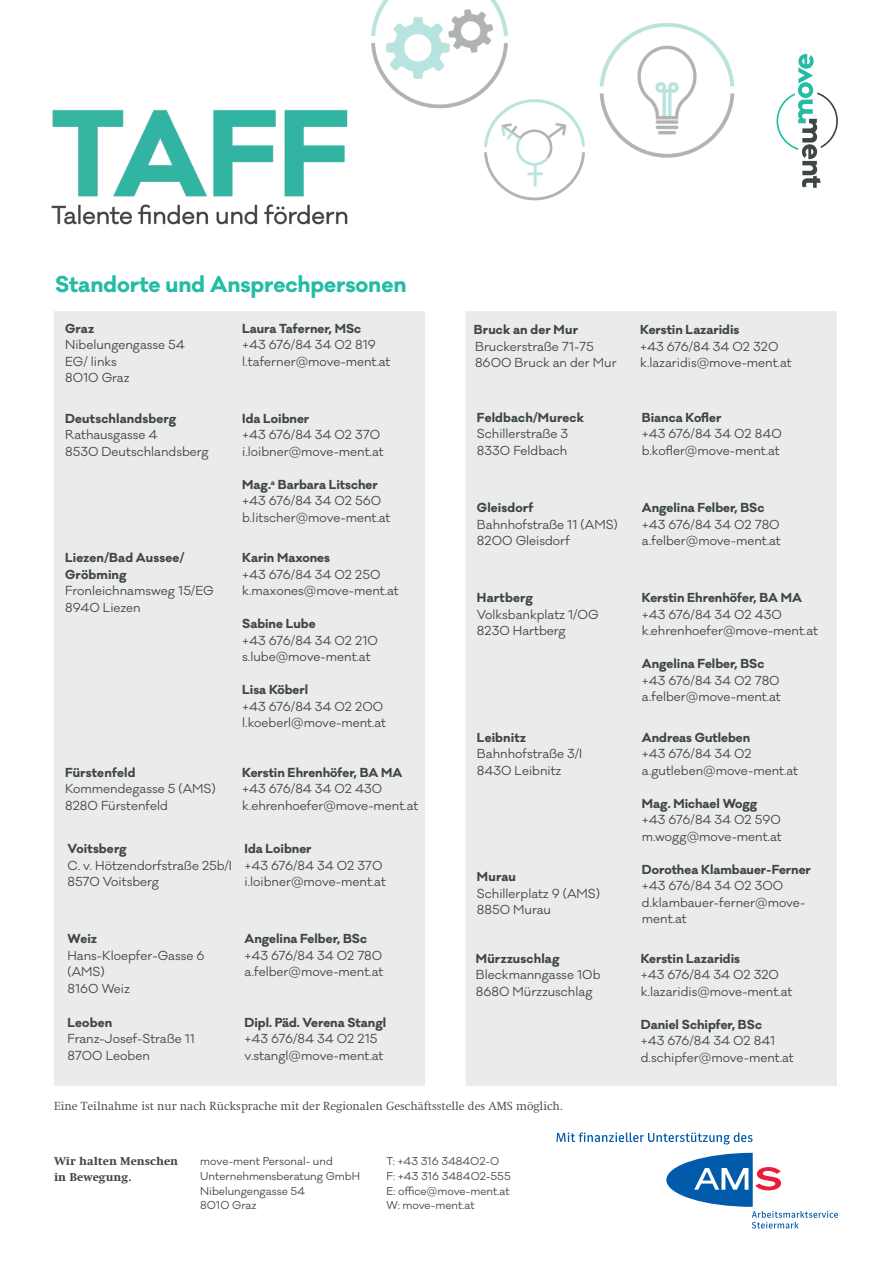
<style>
.page{position:relative;width:893px;height:1263px;background:#fff}
.page>*{position:absolute;margin:0;border:0;box-sizing:border-box;transform-origin:0 0}
.t1{font:700 21px "Galano Classic";color:#24bca4}
.t2{font:12px/16.5px "Galano Classic";color:#3d4743}
.t3{font:700 12px/16.5px "Galano Classic";color:#3d4743}
.t4{font:300 12px "Swift LT Pro";color:#3d4743}
.t5{font:800 11.55px/16.2px "Swift LT Pro";color:#3d4743}
.t6{font:10.5px/14.7px "Galano Classic";color:#3d4743}
.s1{font-weight:700}
.s2{font-weight:400}
</style>
<div class="page">
<img style="left:371px;top:0;width:137px;height:109px">
<img style="left:468px;top:83px;width:109px;height:118px">
<img style="left:51px;top:110px;width:297px;height:115px">
<img style="left:577px;top:23px;width:158px;height:154px">
<svg style="left:776px;top:54px;width:62px;height:134px"></svg>
<svg style="left:556px;top:1132px;width:196px;height:12px"></svg>
<svg style="left:666px;top:1153px;width:172px;height:75px"></svg>
<div style="left:54px;top:311px;width:371px;height:775px;background:#ebebea"></div>
<div style="left:466px;top:311px;width:371px;height:775px;background:#ebebea"></div>
<p class="t1" style="left:55px;top:270px;width:353px">Standorte und Ansprechpersonen</p>
<p class="t3" style="left:65px;top:320px;width:31px">Graz</p>
<p class="t2" style="left:65px;top:337px;width:121px">Nibelungengasse 54</p>
<p class="t2" style="left:65px;top:353px;width:53px">EG/ links</p>
<p class="t2" style="left:65px;top:370px;width:66px">8010 Graz</p>
<p class="t3" style="left:242px;top:320px;width:120px">Laura Taferner, MSc</p>
<p class="t2" style="left:242px;top:337px;width:135px">+43 676/84 34 02 819</p>
<p class="t2" style="left:242px;top:353px;width:150px">l.taferner@move-ment.at</p>
<p class="t3" style="left:65px;top:410px;width:112px">Deutschlandsberg</p>
<p class="t2" style="left:65px;top:427px;width:94px">Rathausgasse 4</p>
<p class="t2" style="left:65px;top:443px;width:145px">8530 Deutschlandsberg</p>
<p class="t3" style="left:65px;top:549px;width:121px">Liezen/Bad Aussee/<br>Gröbming</p>
<p class="t2" style="left:65px;top:583px;width:150px">Fronleichnamsweg 15/EG</p>
<p class="t2" style="left:65px;top:599px;width:77px">8940 Liezen</p>
<p class="t3" style="left:65px;top:764px;width:72px">Fürstenfeld</p>
<p class="t2" style="left:65px;top:781px;width:152px">Kommendegasse 5 (AMS)</p>
<p class="t2" style="left:65px;top:797px;width:104px">8280 Fürstenfeld</p>
<p class="t3" style="left:242px;top:410px;width:69px">Ida Loibner</p>
<p class="t2" style="left:242px;top:427px;width:139px">+43 676/84 34 02 370</p>
<p class="t2" style="left:242px;top:443px;width:143px">i.loibner@move-ment.at</p>
<p class="t3" style="left:242px;top:476px;width:137px">Mag.<sup>a</sup> Barbara Litscher</p>
<p class="t2" style="left:242px;top:493px;width:141px">+43 676/84 34 02 560</p>
<p class="t2" style="left:242px;top:509px;width:150px">b.litscher@move-ment.at</p>
<p class="t3" style="left:242px;top:549px;width:89px">Karin Maxones</p>
<p class="t2" style="left:242px;top:566px;width:140px">+43 676/84 34 02 250</p>
<p class="t2" style="left:242px;top:583px;width:158px">k.maxones@move-ment.at</p>
<p class="t3" style="left:242px;top:615px;width:75px">Sabine Lube</p>
<p class="t2" style="left:242px;top:632px;width:137px">+43 676/84 34 02 210</p>
<p class="t2" style="left:242px;top:649px;width:130px">s.lube@move-ment.at</p>
<p class="t3" style="left:242px;top:681px;width:67px">Lisa Köberl</p>
<p class="t2" style="left:242px;top:698px;width:143px">+43 676/84 34 02 200</p>
<p class="t2" style="left:242px;top:715px;width:145px">l.koeberl@move-ment.at</p>
<p class="t3" style="left:242px;top:764px;width:162px">Kerstin Ehrenhöfer, BA MA</p>
<p class="t2" style="left:242px;top:781px;width:141px">+43 676/84 34 02 430</p>
<p class="t2" style="left:242px;top:797px;width:178px">k.ehrenhoefer@move-ment.at</p>
<p class="t3" style="left:67px;top:840px;width:61px">Voitsberg</p>
<p class="t2" style="left:67px;top:857px;width:166px">C. v. Hötzendorfstraße 25b/I</p>
<p class="t2" style="left:67px;top:874px;width:93px">8570 Voitsberg</p>
<p class="t3" style="left:245px;top:840px;width:69px">Ida Loibner</p>
<p class="t2" style="left:245px;top:857px;width:139px">+43 676/84 34 02 370</p>
<p class="t2" style="left:245px;top:874px;width:143px">i.loibner@move-ment.at</p>
<p class="t3" style="left:67px;top:930px;width:31px">Weiz</p>
<p class="t2" style="left:67px;top:947px;width:139px">Hans-Kloepfer-Gasse 6 (AMS)</p>
<p class="t2" style="left:67px;top:980px;width:64px">8160 Weiz</p>
<p class="t2" style="left:67px;top:1014px;width:129px"><span class="s1">Leoben<br></span>Franz-Josef-Straße 11</p>
<p class="t2" style="left:67px;top:1047px;width:84px">8700 Leoben</p>
<p class="t3" style="left:245px;top:930px;width:124px">Angelina Felber, BSc</p>
<p class="t2" style="left:245px;top:947px;width:139px">+43 676/84 34 02 780</p>
<p class="t2" style="left:245px;top:964px;width:140px">a.felber@move-ment.at</p>
<p class="t2" style="left:245px;top:1014px;width:143px"><span class="s1">Dipl. Päd. Verena Stangl </span>+43 676/84 34 02 215 v.stangl@move-ment.at</p>
<p class="t3" style="left:474px;top:322px;width:106px">Bruck an der Mur</p>
<p class="t2" style="left:475px;top:338px;width:120px">Bruckerstraße 71-75</p>
<p class="t2" style="left:475px;top:355px;width:143px">8600 Bruck an der Mur</p>
<p class="t3" style="left:477px;top:409px;width:109px">Feldbach/Mureck</p>
<p class="t2" style="left:477px;top:426px;width:93px">Schillerstraße 3<br>8330 Feldbach</p>
<p class="t3" style="left:477px;top:499px;width:58px">Gleisdorf</p>
<p class="t2" style="left:477px;top:516px;width:142px">Bahnhofstraße 11 (AMS)<br>8200 Gleisdorf</p>
<p class="t3" style="left:477px;top:589px;width:57px">Hartberg</p>
<p class="t2" style="left:477px;top:606px;width:123px">Volksbankplatz 1/OG</p>
<p class="t2" style="left:477px;top:622px;width:90px">8230 Hartberg</p>
<p class="t3" style="left:477px;top:729px;width:51px">Leibnitz</p>
<p class="t2" style="left:477px;top:745px;width:107px">Bahnhofstraße 3/I</p>
<p class="t2" style="left:477px;top:762px;width:86px">8430 Leibnitz</p>
<p class="t3" style="left:477px;top:868px;width:40px">Murau</p>
<p class="t2" style="left:477px;top:885px;width:125px">Schillerplatz 9 (AMS)</p>
<p class="t2" style="left:477px;top:901px;width:75px">8850 Murau</p>
<p class="t3" style="left:476px;top:950px;width:85px">Mürzzuschlag</p>
<p class="t2" style="left:476px;top:966px;width:126px">Bleckmanngasse 10b</p>
<p class="t2" style="left:476px;top:983px;width:118px">8680 Mürzzuschlag</p>
<p class="t4" style="left:54px;top:1099px;width:511px">Eine Teilnahme ist nur nach Rücksprache mit der Regionalen Geschäftsstelle des AMS möglich.</p>
<p class="t5" style="left:54px;top:1153px;width:126px">Wir halten Menschen in Bewegung.</p>
<p class="t6" style="left:200px;top:1154px;width:161px">move-ment Personal- und<br>Unternehmensberatung GmbH</p>
<p class="t6" style="left:200px;top:1183px;width:106px">Nibelungengasse 54</p>
<p class="t6" style="left:200px;top:1198px;width:58px">8010 Graz</p>
<p class="t6" style="left:387px;top:1154px;width:114px">T: +43 316 348402-0</p>
<p class="t6" style="left:387px;top:1169px;width:126px">F: +43 316 348402-555</p>
<p class="t6" style="left:387px;top:1183px;width:125px">E: office@move-ment.at</p>
<p class="t6" style="left:387px;top:1198px;width:90px">W: move-ment.at</p>
<p class="t3" style="left:640px;top:322px;width:101px">Kerstin Lazaridis</p>
<p class="t2" style="left:640px;top:338px;width:153px">+43 676/84 34 02 320 k.lazaridis@move-ment.at</p>
<p class="t3" style="left:642px;top:409px;width:81px">Bianca Kofler</p>
<p class="t2" style="left:642px;top:426px;width:141px">+43 676/84 34 02 840</p>
<p class="t2" style="left:642px;top:442px;width:139px">b.kofler@move-ment.at</p>
<p class="t3" style="left:642px;top:499px;width:124px">Angelina Felber, BSc</p>
<p class="t2" style="left:642px;top:516px;width:139px">+43 676/84 34 02 780</p>
<p class="t2" style="left:642px;top:532px;width:140px">a.felber@move-ment.at</p>
<p class="t3" style="left:642px;top:589px;width:162px">Kerstin Ehrenhöfer, BA MA</p>
<p class="t2" style="left:642px;top:606px;width:141px">+43 676/84 34 02 430</p>
<p class="t2" style="left:642px;top:622px;width:178px">k.ehrenhoefer@move-ment.at</p>
<p class="t3" style="left:642px;top:655px;width:124px">Angelina Felber, BSc</p>
<p class="t2" style="left:642px;top:672px;width:139px">+43 676/84 34 02 780</p>
<p class="t2" style="left:642px;top:688px;width:140px">a.felber@move-ment.at</p>
<p class="t3" style="left:642px;top:729px;width:111px">Andreas Gutleben <span class="s2">+43 676/84 34 02</span></p>
<p class="t2" style="left:642px;top:762px;width:158px">a.gutleben@move-ment.at</p>
<p class="t3" style="left:642px;top:795px;width:117px">Mag. Michael Wogg</p>
<p class="t2" style="left:642px;top:811px;width:141px">+43 676/84 34 02 590</p>
<p class="t2" style="left:642px;top:828px;width:141px">m.wogg@move-ment.at</p>
<p class="t2" style="left:642px;top:861px;width:171px"><span class="s1">Dorothea Klambauer-Ferner </span>+43 676/84 34 02 300 d.klambauer-ferner@move&shy;ment.at</p>
<p class="t3" style="left:641px;top:950px;width:101px">Kerstin Lazaridis</p>
<p class="t2" style="left:641px;top:966px;width:140px">+43 676/84 34 02 320</p>
<p class="t2" style="left:641px;top:983px;width:153px">k.lazaridis@move-ment.at</p>
<p class="t3" style="left:641px;top:1016px;width:123px">Daniel Schipfer, BSc</p>
<p class="t2" style="left:641px;top:1032px;width:154px">+43 676/84 34 02 841 d.schipfer@move-ment.at</p>
</div>
